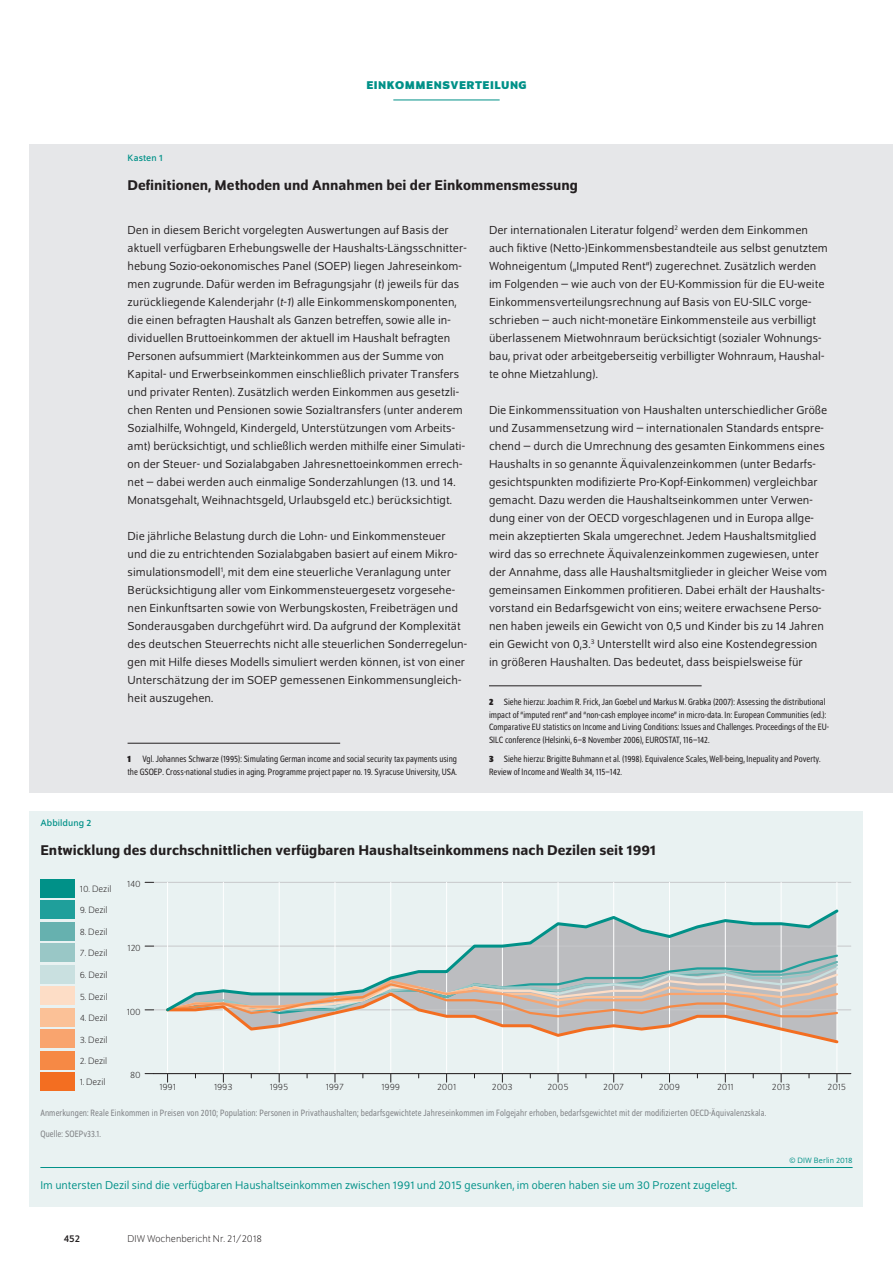
<style>
.page{position:relative;width:893px;height:1263px;background:#fff}
.page>*{position:absolute;margin:0;border:0;box-sizing:border-box;transform-origin:0 0}
.t1{font:500 15px "Schumpeter";color:#231f20}
.t2{font:12.3px/18px "Schumpeter Blond";letter-spacing:.005em;color:#231f20}
.t3{font:12px "Schumpeter Blond";color:#009188}
.t4{font:700 12px "Schumpeter";color:#009188}
.t5{font:300 10.5px "Schumpeter";color:#231f20}
.t6{font:10.5px "Schumpeter";color:#231f20}
.t7{font:semi-condensed 9.75px/12.8px "Schumpeter Blond";color:#231f20}
.t8{font:semi-condensed 9.75px/20.5px "Schumpeter Blond";letter-spacing:.01em;color:#808285}
.t9{font:300 9.75px "Schumpeter";color:#231f20}
.t10{font:9.75px "Schumpeter";letter-spacing:.01em;color:#009188}
.t11{font:8.25px "Schumpeter Blond";letter-spacing:.01em;color:#009188}
.s1{font-style:italic}
.s2{font-family:"Schumpeter";font-weight:700}
</style>
<div class="page">
<hr style="left:393px;top:100px;width:107px;height:1px;background:#009188">
<div style="left:30px;top:144px;width:833px;height:648px;background:#e6e7e9"></div>
<hr style="left:128px;top:743px;width:212px;height:1px;background:#231f20">
<hr style="left:489px;top:685px;width:213px;height:1px;background:#231f20">
<div style="left:845px;top:144px;width:48px;height:648px;background:#e6e7e9"></div>
<div style="left:30px;top:811px;width:833px;height:395px;background:#e9f2f2"></div>
<hr style="left:154px;top:1009px;width:697px;height:1px;background:#c7c8ca">
<hr style="left:154px;top:946px;width:697px;height:1px;background:#c7c8ca">
<hr style="left:154px;top:882px;width:697px;height:1px;background:#c7c8ca">
<hr style="left:167px;top:882px;width:1px;height:191px;background:#fff">
<hr style="left:223px;top:882px;width:1px;height:191px;background:#fff">
<hr style="left:279px;top:882px;width:1px;height:191px;background:#fff">
<hr style="left:335px;top:882px;width:1px;height:191px;background:#fff">
<hr style="left:391px;top:882px;width:1px;height:191px;background:#fff">
<hr style="left:446px;top:882px;width:1px;height:191px;background:#fff">
<hr style="left:502px;top:882px;width:1px;height:191px;background:#fff">
<hr style="left:558px;top:882px;width:1px;height:191px;background:#fff">
<hr style="left:613px;top:882px;width:1px;height:191px;background:#fff">
<hr style="left:669px;top:882px;width:1px;height:191px;background:#fff">
<hr style="left:725px;top:882px;width:1px;height:191px;background:#fff">
<hr style="left:781px;top:882px;width:1px;height:191px;background:#fff">
<hr style="left:836px;top:882px;width:1px;height:191px;background:#fff">
<hr style="left:154px;top:1073px;width:697px;height:1px;background:#231f20">
<svg style="left:230px;top:1014px;width:609px;height:31px"></svg>
<svg style="left:163px;top:907px;width:678px;height:107px"></svg>
<div style="left:40px;top:879px;width:34px;height:18px;background:#009188"></div>
<div style="left:40px;top:900px;width:34px;height:19px;background:#1f9f9b"></div>
<div style="left:40px;top:922px;width:34px;height:18px;background:#66b1af"></div>
<div style="left:40px;top:943px;width:34px;height:19px;background:#99c7c6"></div>
<div style="left:40px;top:965px;width:34px;height:18px;background:#c9e0e0"></div>
<div style="left:40px;top:986px;width:34px;height:19px;background:#fdddc6"></div>
<div style="left:40px;top:1008px;width:34px;height:18px;background:#fbc197"></div>
<div style="left:40px;top:1030px;width:34px;height:18px;background:#f9a46e"></div>
<div style="left:40px;top:1051px;width:34px;height:18px;background:#f68945"></div>
<div style="left:40px;top:1073px;width:34px;height:18px;background:#f36e21"></div>
<hr style="left:40px;top:1167px;width:813px;height:1px;background:#009188">
<p class="t4" style="left:366px;top:79px;width:17px">EINKOMMENSVERTEILUNG</p>
<p class="t10" style="left:128px;top:154px;width:37px">Kasten 1</p>
<p class="t1" style="left:128px;top:177px;width:452px">Definitionen, Methoden und Annahmen bei der Einkommensmessung</p>
<p class="t2" style="left:128px;top:221px;width:341px">Den in diesem Bericht vorgelegten Auswertungen auf Basis der aktuell verfügbaren Erhebungswelle der Haushalts-Längsschnitter&shy;hebung Sozio-oekonomisches Panel (SOEP) liegen Jahreseinkom&shy;men zugrunde. Dafür werden im Befragungsjahr (<span class="s1">t</span>) jeweils für das zurückliegende Kalenderjahr (<span class="s1">t-1</span>) alle Einkommenskomponenten, die einen befragten Haushalt als Ganzen betreffen, sowie alle in&shy;dividuellen Bruttoeinkommen der aktuell im Haushalt befragten Personen aufsummiert (Markteinkommen aus der Summe von Kapital- und Erwerbseinkommen einschließlich privater Transfers und privater Renten). Zusätzlich werden Einkommen aus gesetzli&shy;chen Renten und Pensionen sowie Sozialtransfers (unter anderem Sozialhilfe, Wohngeld, Kindergeld, Unterstützungen vom Arbeits&shy;amt) berücksichtigt, und schließlich werden mithilfe einer Simulati&shy;on der Steuer- und Sozialabgaben Jahresnettoeinkommen errech&shy;net – dabei werden auch einmalige Sonderzahlungen (13. und 14.<br>Monatsgehalt, Weihnachtsgeld, Urlaubsgeld etc.) berücksichtigt.</p>
<p class="t2" style="left:128px;top:527px;width:341px">Die jährliche Belastung durch die Lohn- und Einkommensteuer und die zu entrichtenden Sozialabgaben basiert auf einem Mikro&shy;simulationsmodell<sup>1</sup>, mit dem eine steuerliche Veranlagung unter Berücksichtigung aller vom Einkommensteuergesetz vorgesehe&shy;nen Einkunftsarten sowie von Werbungskosten, Freibeträgen und Sonderausgaben durchgeführt wird. Da aufgrund der Komplexität des deutschen Steuerrechts nicht alle steuerlichen Sonderregelun&shy;gen mit Hilfe dieses Modells simuliert werden können, ist von einer Unterschätzung der im SOEP gemessenen Einkommensungleich&shy;heit auszugehen.</p>
<p class="t2" style="left:489px;top:221px;width:340px">Der internationalen Literatur folgend<sup>2</sup> werden dem Einkommen auch fiktive (Netto-)Einkommensbestandteile aus selbst genutztem Wohneigentum („Imputed Rent“) zugerechnet. Zusätzlich werden im Folgenden – wie auch von der EU-Kommission für die EU-weite Einkommensverteilungsrechnung auf Basis von EU-SILC vorge&shy;schrieben – auch nicht-monetäre Einkommensteile aus verbilligt überlassenem Mietwohnraum berücksichtigt (sozialer Wohnungs&shy;bau, privat oder arbeitgeberseitig verbilligter Wohnraum, Haushal&shy;te ohne Mietzahlung).</p>
<p class="t2" style="left:489px;top:401px;width:340px">Die Einkommenssituation von Haushalten unterschiedlicher Größe und Zusammensetzung wird – internationalen Standards entspre&shy;chend – durch die Umrechnung des gesamten Einkommens eines Haushalts in so genannte Äquivalenzeinkommen (unter Bedarfs&shy;gesichtspunkten modifizierte Pro-Kopf-Einkommen) vergleichbar gemacht. Dazu werden die Haushaltseinkommen unter Verwen&shy;dung einer von der OECD vorgeschlagenen und in Europa allge&shy;mein akzeptierten Skala umgerechnet. Jedem Haushaltsmitglied wird das so errechnete Äquivalenzeinkommen zugewiesen, unter der Annahme, dass alle Haushaltsmitglieder in gleicher Weise vom gemeinsamen Einkommen profitieren. Dabei erhält der Haushalts&shy;vorstand ein Bedarfsgewicht von eins; weitere erwachsene Perso&shy;nen haben jeweils ein Gewicht von 0,5 und Kinder bis zu 14 Jahren ein Gewicht von 0,3.<sup>3</sup> Unterstellt wird also eine Kostendegression in größeren Haushalten. Das bedeutet, dass beispielsweise für</p>
<p class="t7" style="left:489px;top:696px;width:341px"><span class="s2">2</span> Siehe hierzu: Joachim R. Frick, Jan Goebel und Markus M. Grabka (2007): Assessing the distributional impact of “imputed rent” and “non-cash employee income” in micro-data. In: European Communities (ed.):<br>Comparative EU statistics on Income and Living Conditions: Issues and Challenges. Proceedings of the EU-SILC conference (Helsinki, 6–8 November 2006), EUROSTAT, 116–142.</p>
<p class="t7" style="left:489px;top:753px;width:333px"><span class="s2">3</span> Siehe hierzu: Brigitte Buhmann et al. (1998). Equivalence Scales, Well-being, Inepuality and Poverty.<br>Review of Income and Wealth 34, 115–142.</p>
<p class="t7" style="left:128px;top:753px;width:331px"><span class="s2">1</span> Vgl. Johannes Schwarze (1995): Simulating German income and social security tax payments using the GSOEP. Cross-national studies in aging. Programme project paper no. 19. Syracuse University, USA.</p>
<p class="t10" style="left:40px;top:818px;width:53px">Abbildung 2</p>
<p class="t1" style="left:40px;top:842px;width:617px">Entwicklung des durchschnittlichen verfügbaren Haushaltseinkommens nach Dezilen seit 1991</p>
<p class="t9" style="left:127px;top:879px;width:15px">140</p>
<p class="t9" style="left:80px;top:884px;width:33px">10. Dezil</p>
<p class="t9" style="left:80px;top:905px;width:30px">9. Dezil</p>
<p class="t9" style="left:80px;top:927px;width:29px">8. Dezil</p>
<p class="t9" style="left:80px;top:948px;width:29px">7. Dezil</p>
<p class="t9" style="left:80px;top:970px;width:30px">6. Dezil</p>
<p class="t9" style="left:80px;top:992px;width:30px">5. Dezil</p>
<p class="t9" style="left:80px;top:1013px;width:30px">4. Dezil</p>
<p class="t9" style="left:80px;top:1035px;width:29px">3. Dezil</p>
<p class="t9" style="left:80px;top:1056px;width:29px">2. Dezil</p>
<p class="t9" style="left:80px;top:1077px;width:27px">1. Dezil</p>
<p class="t8" style="left:40px;top:1103px;width:727px">Anmerkungen: Reale Einkommen in Preisen von 2010; Population: Personen in Privathaushalten; bedarfsgewichtete Jahreseinkommen im Folgejahr erhoben, bedarfsgewichtet mit der modifizierten OECD-Äquivalenzskala.<br>Quelle: SOEPv33.1.</p>
<p class="t9" style="left:128px;top:943px;width:15px">120</p>
<p class="t9" style="left:127px;top:1007px;width:15px">100</p>
<p class="t9" style="left:130px;top:1070px;width:12px">80</p>
<p class="t9" style="left:159px;top:1082px;width:18px">1991</p>
<p class="t9" style="left:214px;top:1082px;width:20px">1993</p>
<p class="t9" style="left:270px;top:1082px;width:20px">1995</p>
<p class="t9" style="left:326px;top:1082px;width:20px">1997</p>
<p class="t9" style="left:381px;top:1082px;width:20px">1999</p>
<p class="t9" style="left:437px;top:1082px;width:20px">2001</p>
<p class="t9" style="left:492px;top:1082px;width:22px">2003</p>
<p class="t9" style="left:547px;top:1082px;width:23px">2005</p>
<p class="t9" style="left:603px;top:1082px;width:22px">2007</p>
<p class="t9" style="left:659px;top:1082px;width:23px">2009</p>
<p class="t9" style="left:717px;top:1082px;width:18px">2011</p>
<p class="t9" style="left:772px;top:1082px;width:20px">2013</p>
<p class="t9" style="left:827px;top:1082px;width:20px">2015</p>
<p class="t3" style="left:40px;top:1179px;width:698px">Im untersten Dezil sind die verfügbaren Haushaltseinkommen zwischen 1991 und 2015 gesunken, im oberen haben sie um 30 Prozent zugelegt.</p>
<p class="t6" style="left:64px;top:1233px;width:18px">452</p>
<p class="t5" style="left:128px;top:1234px;width:136px">DIW Wochenbericht Nr. 21/2018</p>
<p class="t11" style="left:789px;top:1156px;width:65px">© DIW Berlin 2018</p>
</div>
